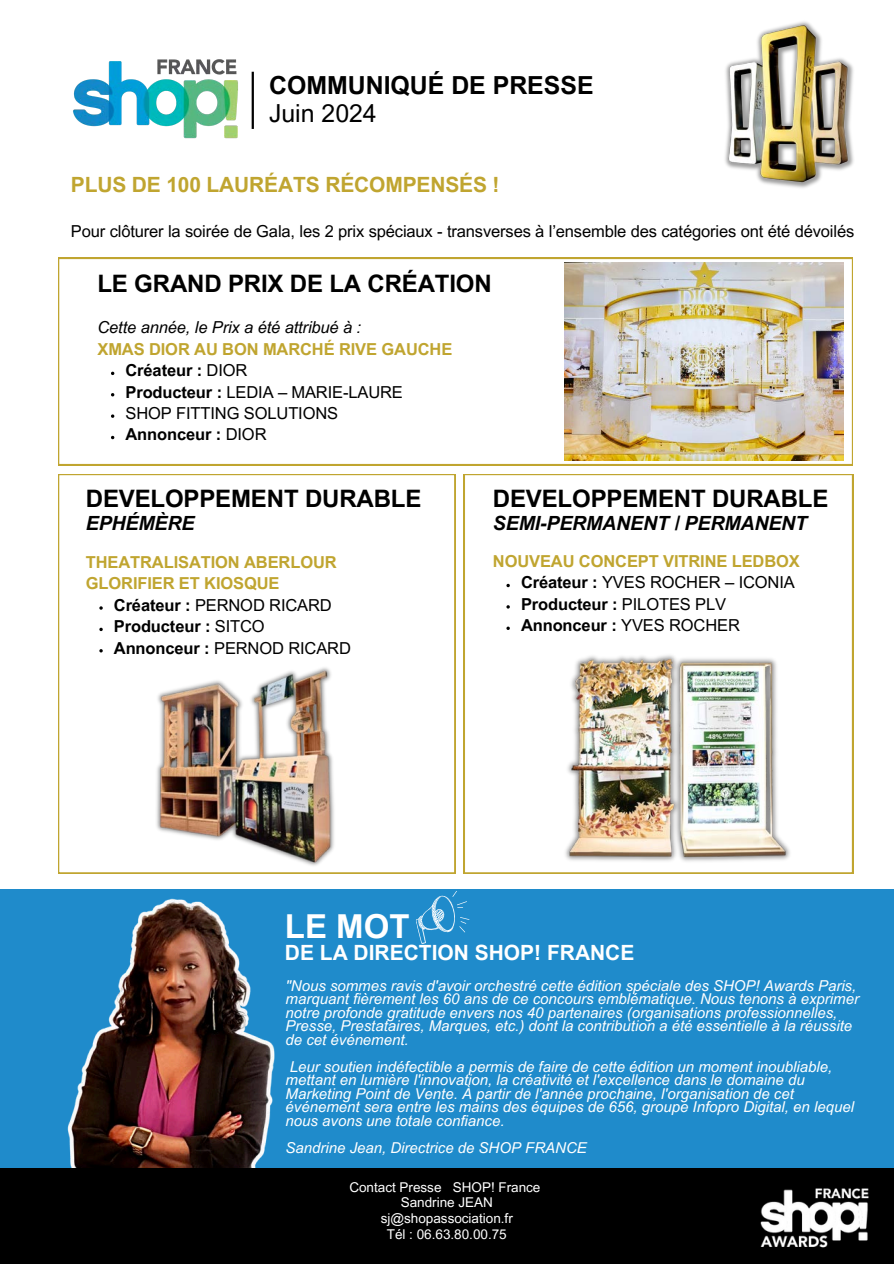
<style>
.page{position:relative;width:894px;height:1264px;background:#fff}
.page>*{position:absolute;margin:0;border:0;box-sizing:border-box;transform-origin:0 0}
.t1{font:700 33px "Arial MT Pro";color:#fff}
.t2{font:700 24.9px/28.2px "Arial MT Pro";color:#000}
.t3{font:700 24px "Arial MT Pro";letter-spacing:-.01em;color:#000}
.t4{font:700 21px "Arial MT Pro";letter-spacing:-.01em;color:#c0a530}
.t5{font:700 21px "Arial MT Pro";color:#fff}
.t6{font:italic 700 19.5px "Arial MT Pro";letter-spacing:-.01em;color:#000}
.t7{font:16.5px/21.3px "Arial MT Pro";letter-spacing:-.01em;color:#000}
.t8{font:700 16.5px/21.3px "Arial MT Pro";letter-spacing:-.01em;color:#000}
.t9{font:700 16.5px/21.3px "Arial MT Pro";letter-spacing:-.01em;color:#c0a530}
.t10{font:italic 16.5px "Arial MT Pro";letter-spacing:-.01em;color:#000}
.t11{font:italic 15px/13.5px "Arial MT Pro";color:#fff}
.t12{font:13.5px "Arial MT Pro";color:#fff}
.s1{font-weight:400}
.s2{font-weight:700;color:#c0a530}
.s3{font-weight:700}
</style>
<div class="page">
<div style="left:0;top:889px;width:893px;height:336px;background:#1f8bcb"></div>
<svg style="left:416px;top:891px;width:53px;height:53px"></svg>
<img style="left:67px;top:898px;width:208px;height:270px">
<div style="left:0;top:1168px;width:893px;height:95px;background:#000"></div>
<img style="left:760px;top:1188px;width:109px;height:60px">
<svg style="left:58px;top:474px;width:397px;height:399px"></svg>
<svg style="left:251px;top:613px;width:100px;height:54px"></svg>
<svg style="left:58px;top:258px;width:794px;height:207px"></svg>
<img style="left:564px;top:262px;width:279px;height:198px">
<svg style="left:464px;top:474px;width:388px;height:399px"></svg>
<svg style="left:506px;top:626px;width:3px;height:4px"></svg>
<svg style="left:111px;top:414px;width:3px;height:4px"></svg>
<svg style="left:99px;top:606px;width:4px;height:3px"></svg>
<svg style="left:99px;top:627px;width:4px;height:4px"></svg>
<svg style="left:99px;top:649px;width:4px;height:3px"></svg>
<img style="left:558px;top:647px;width:248px;height:223px">
<img style="left:138px;top:659px;width:205px;height:214px">
<hr style="left:251px;top:72px;width:3px;height:57px;background:#000">
<img style="left:73px;top:59px;width:165px;height:80px">
<img style="left:725px;top:21px;width:129px;height:167px">
<p class="t2" style="left:269px;top:75px;width:326px">COMMUNIQUÉ DE PRESSE<br><span class="s1">Juin 2024</span></p>
<h3 class="t4" style="left:71px;top:176px;width:430px">PLUS DE 100 LAURÉATS RÉCOMPENSÉS !</h3>
<p class="t7" style="left:71px;top:222px;width:784px">Pour clôturer la soirée de Gala, les 2 prix spéciaux - transverses à l’ensemble des catégories ont été dévoilés</p>
<h3 class="t3" style="left:97px;top:274px;width:395px">LE GRAND PRIX DE LA CRÉATION</h3>
<p class="t10" style="left:97px;top:321px;width:265px">Cette année, le Prix a été attribué à :</p>
<p class="t7" style="left:125px;top:340px;width:328px;text-indent:-28px"><span class="s2">XMAS DIOR AU BON MARCHÉ RIVE GAUCHE<br></span><span class="s3">Créateur :</span> DIOR<br><span class="s3">Producteur :</span> LEDIA – MARIE-LAURE<br>SHOP FITTING SOLUTIONS<br><span class="s3">Annonceur :</span> DIOR</p>
<h3 class="t3" style="left:86px;top:490px;width:337px">DEVELOPPEMENT DURABLE</h3>
<h3 class="t6" style="left:86px;top:515px;width:110px">EPHÉMÈRE</h3>
<p class="t9" style="left:86px;top:553px;width:252px">THEATRALISATION ABERLOUR<br>GLORIFIER ET KIOSQUE</p>
<p class="t8" style="left:114px;top:596px;width:238px">Créateur : <span class="s1">PERNOD RICARD<br></span>Producteur : <span class="s1">SITCO<br></span>Annonceur : <span class="s1">PERNOD RICARD</span></p>
<h3 class="t3" style="left:493px;top:490px;width:337px">DEVELOPPEMENT DURABLE</h3>
<h3 class="t6" style="left:493px;top:515px;width:315px">SEMI-PERMANENT / PERMANENT</h3>
<p class="t7" style="left:521px;top:552px;width:280px;text-indent:-28px"><span class="s2">NOUVEAU CONCEPT VITRINE LEDBOX<br></span><span class="s3">Créateur :</span> YVES ROCHER – ICONIA<br><span class="s3">Producteur :</span> PILOTES PLV<br><span class="s3">Annonceur :</span> YVES ROCHER</p>
<p class="t1" style="left:285px;top:914px;width:126px">LE MOT</p>
<p class="t5" style="left:285px;top:944px;width:351px">DE LA DIRECTION SHOP! FRANCE</p>
<h3 class="t11" style="left:285px;top:980px;width:574px">"Nous sommes ravis d'avoir orchestré cette édition spéciale des SHOP! Awards Paris, marquant fièrement les 60 ans de ce concours emblématique. Nous tenons à exprimer notre profonde gratitude envers nos 40 partenaires (organisations professionnelles, Presse, Prestataires, Marques, etc.) dont la contribution a été essentielle à la réussite de cet événement.</h3>
<h6 class="t11" style="left:285px;top:1061px;width:569px">Leur soutien indéfectible a permis de faire de cette édition un moment inoubliable, mettant en lumière l'innovation, la créativité et l'excellence dans le domaine du Marketing Point de Vente. À partir de l'année prochaine, l'organisation de cet événement sera entre les mains des équipes de 656, groupe Infopro Digital, en lequel nous avons une totale confiance.</h6>
<h6 class="t11" style="left:285px;top:1142px;width:303px">Sandrine Jean, Directrice de SHOP FRANCE</h6>
<h2 class="t12" style="left:349px;top:1181px;width:192px">Contact Presse SHOP! France</h2>
<p class="t12" style="left:400px;top:1197px;width:94px">Sandrine JEAN</p>
<p class="t12" style="left:380px;top:1213px;width:133px">sj@shopassociation.fr</p>
<p class="t12" style="left:387px;top:1229px;width:121px">Tél : 06.63.80.00.75</p>
</div>
